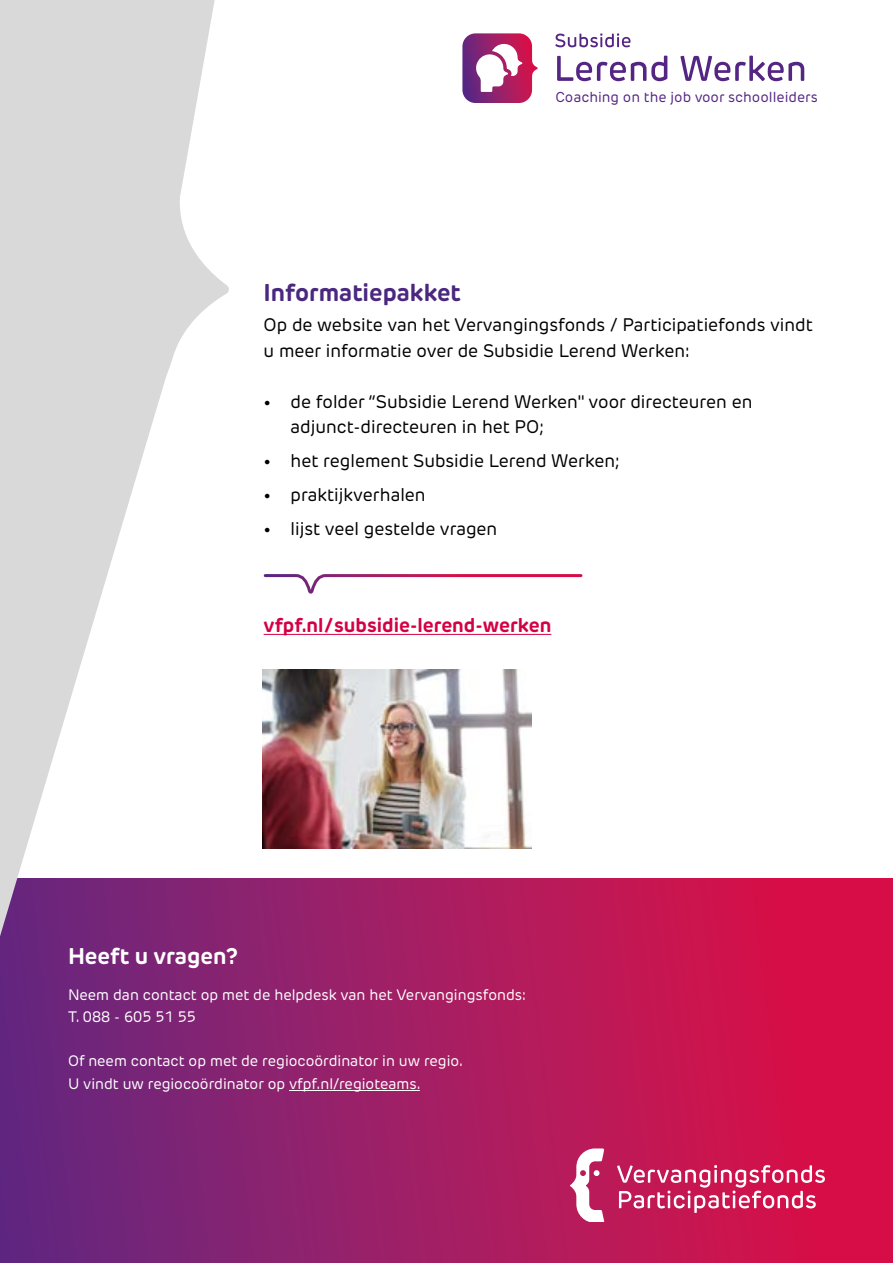
<style>
.page{position:relative;width:893px;height:1263px;background:#fff}
.page>*{position:absolute;margin:0;border:0;box-sizing:border-box;transform-origin:0 0}
.t1{font:700 24px "New Rubrik Edge";color:#4b287f}
.t2{font:700 22.5px "New Rubrik Edge";color:#fff}
.t3{font:700 19.5px "New Rubrik Edge";color:#d40046}
.t4{font:18px/25.5px "New Rubrik Edge";color:#000}
.t5{font:15px/22.2px "New Rubrik Edge";color:#fff}
.t6{font:14.4px "Rubrik Edge New";color:#542583}
</style>
<div class="page">
<hr style="left:264px;top:634px;width:287px;height:1px;background:#d40046">
<div style="left:0;top:879px;width:893px;height:384px;background:linear-gradient(to right,#652a81,#e40e43)"></div>
<hr style="left:289px;top:1090px;width:131px;height:1px;background:#fff">
<svg style="left:570px;top:1148px;width:34px;height:74px"></svg>
<svg style="left:617px;top:1165px;width:208px;height:48px;background:#d64a77"></svg>
<svg style="left:0;top:0;width:230px;height:946px;fill:#d9d9d9"></svg>
<svg style="left:557px;top:56px;width:110px;height:25px"></svg>
<svg style="left:680px;top:56px;width:124px;height:25px"></svg>
<svg style="left:462px;top:33px;width:76px;height:70px"></svg>
<svg style="left:555px;top:33px;width:75px;height:14px"></svg>
<svg style="left:263px;top:574px;width:320px;height:20px"></svg>
<img style="left:263px;top:669px;width:268px;height:180px">
<p class="t6" style="left:555px;top:88px;width:264px">Coaching on the job voor schoolleiders</p>
<h1 class="t1" style="left:264px;top:278px;width:199px">Informatiepakket</h1>
<p class="t4" style="left:264px;top:312px;width:551px">Op de website van het Vervangingsfonds / Participatiefonds vindt u meer informatie over de Subsidie Lerend Werken:</p>
<p class="t4" style="left:291px;top:389px;width:463px;text-indent:-27px">• de folder “Subsidie Lerend Werken" voor directeuren en adjunct-directeuren in het PO;</p>
<p class="t4" style="left:264px;top:448px;width:358px">• het reglement Subsidie Lerend Werken;</p>
<p class="t4" style="left:264px;top:482px;width:164px">• praktijkverhalen</p>
<p class="t4" style="left:264px;top:516px;width:235px">• lijst veel gestelde vragen</p>
<p class="t3" style="left:264px;top:613px;width:289px">vfpf.nl/subsidie-lerend-werken</p>
<p class="t2" style="left:68px;top:941px;width:172px">Heeft u vragen?</p>
<p class="t5" style="left:68px;top:983px;width:459px">Neem dan contact op met de helpdesk van het Vervangingsfonds:<br>T. 088 - 605 51 55</p>
<p class="t5" style="left:68px;top:1050px;width:396px">Of neem contact op met de regiocoördinator in uw regio.<br>U vindt uw regiocoördinator op vfpf.nl/regioteams.</p>
</div>
